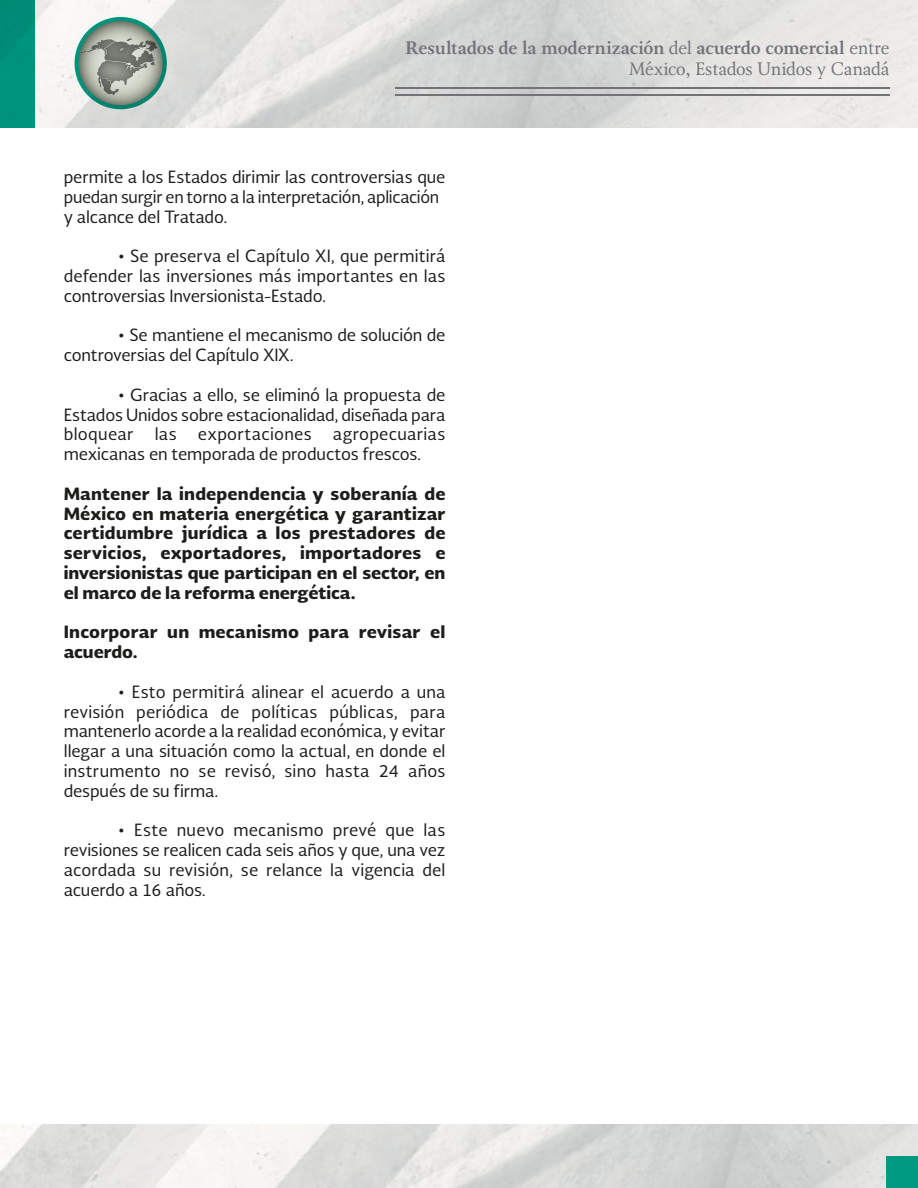
<style>
.page{position:relative;width:918px;height:1188px;background:#fff}
.page>*{position:absolute;margin:0;border:0;box-sizing:border-box;transform-origin:0 0}
.t1{font:700 18px/21px "Soberana Texto";letter-spacing:-.015em;color:#737278;text-align:right}
.t2{font:16.5px/19.8px "Soberana Sans";letter-spacing:-.01em;color:#1d1d1b;text-align:justify}
.t3{font:900 16.5px/19.8px "Soberana Sans";letter-spacing:-.005em;color:#1d1d1b;text-align:justify}
.t4{font:900 16.5px/19.8px "Soberana Sans";letter-spacing:.015em;color:#1d1d1b}
.t5{font:16.5px "Soberana Sans";letter-spacing:.015em;color:#1d1d1b}
.s1{font-weight:400}
</style>
<div class="page">
<img style="left:34px;top:0;width:884px;height:128px">
<div style="left:886px;top:1156px;width:32px;height:32px;background:#009982"></div>
<svg style="left:75px;top:17px;width:92px;height:92px"></svg>
<svg style="left:79px;top:21px;width:84px;height:84px"></svg>
<svg style="left:81px;top:39px;width:76px;height:56px"></svg>
<div style="left:0;top:0;width:34px;height:128px;background:#00937b"></div>
<hr style="left:395px;top:94px;width:495px;height:1px;background:#737278">
<hr style="left:395px;top:87px;width:495px;height:1px;background:#737278">
<p class="t1" style="left:405px;top:37px;width:486px">Resultados de la modernización <span class="s1">del</span> acuerdo comercial <span class="s1">entre<br>México, Estados Unidos y Canadá</span></p>
<p class="t2" style="left:64px;top:166px;width:383px;text-align:left">permite a los Estados dirimir las controversias que puedan surgir en torno a la interpretación, aplicación y alcance del Tratado.</p>
<p class="t2" style="left:64px;top:246px;width:383px;text-indent:54px">• Se preserva el Capítulo XI, que permitirá defender las inversiones más importantes en las controversias Inversionista-Estado.</p>
<p class="t2" style="left:64px;top:325px;width:383px;text-indent:54px">• Se mantiene el mecanismo de solución de controversias del Capítulo XIX.</p>
<p class="t2" style="left:64px;top:384px;width:383px;text-indent:54px">• Gracias a ello, se eliminó la propuesta de Estados Unidos sobre estacionalidad, diseñada para bloquear</p>
<p class="t2" style="left:64px;top:424px;width:383px;text-indent:269px">agropecuarias mexicanas en temporada de productos frescos.</p>
<p class="t3" style="left:64px;top:483px;width:383px">Mantener la independencia y soberanía de México en materia energética y garantizar certidumbre jurídica a los prestadores de servicios, exportadores, importadores e inversionistas que participan en el sector, en el marco de la reforma energética.</p>
<p class="t4" style="left:64px;top:622px;width:383px">Incorporar un mecanismo para revisar el acuerdo.</p>
<p class="t2" style="left:64px;top:681px;width:383px;text-indent:54px">• Esto permitirá alinear el acuerdo a una revisión periódica de políticas públicas, para mantenerlo acorde a la realidad económica, y evitar llegar a una situación como la actual, en donde el instrumento no se revisó, sino hasta 24 años después de su firma.</p>
<p class="t2" style="left:64px;top:820px;width:383px;text-indent:54px">• Este nuevo mecanismo prevé que las revisiones se realicen cada seis años y que, una vez acordada su revisión, se relance la vigencia del acuerdo a 16 años.</p>
<p class="t2" style="left:155px;top:424px;width:23px">las</p>
<p class="t5" style="left:198px;top:423px;width:115px">exportaciones</p>
</div>
